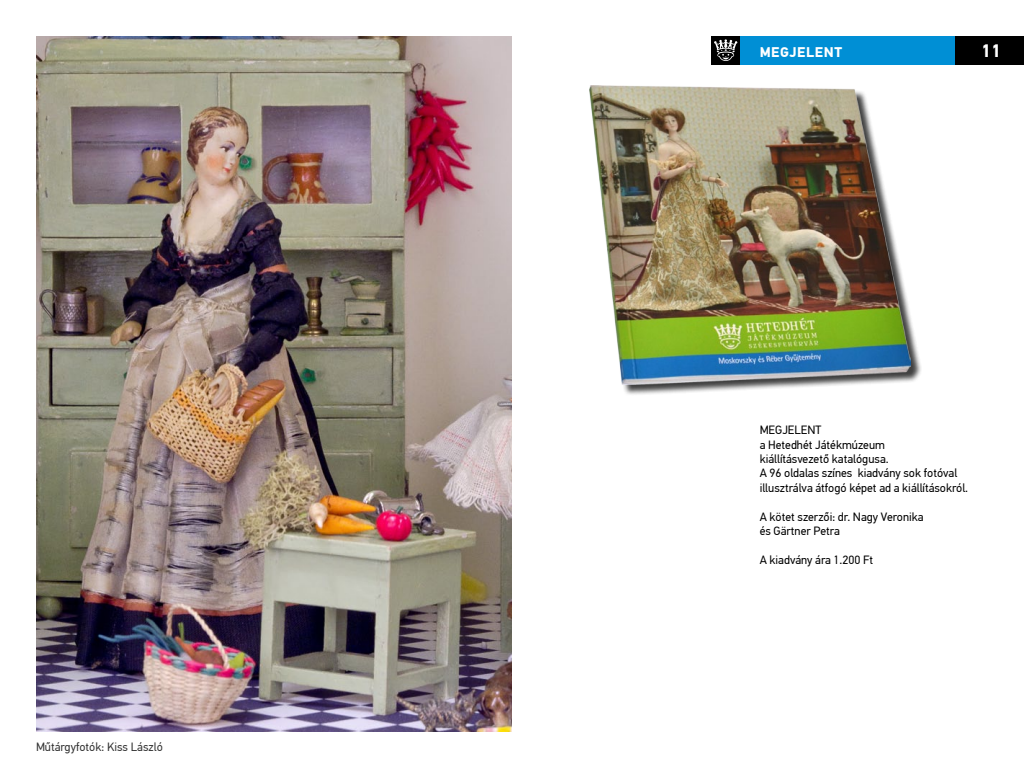
<style>
.page{position:relative;width:1024px;height:768px;background:#fff}
.page>*{position:absolute;margin:0;border:0;box-sizing:border-box;transform-origin:0 0}
.t1{font:700 18px "PF Din Text Pro";color:#fff}
.t2{font:700 14px "PF Din Text Pro";letter-spacing:.045em;color:#fff}
.t3{font:12px/14.4px "PF Din Text Pro";color:#000}
</style>
<div class="page">
<div style="left:955px;top:36px;width:69px;height:28px;background:#000"></div>
<div style="left:591px;top:87px;width:331px;height:309px;background:#000;opacity:.75"></div>
<img style="left:589px;top:85px;width:322px;height:299px">
<div style="left:712px;top:36px;width:28px;height:28px;background:#000"></div>
<svg style="left:714px;top:39px;width:24px;height:22px"></svg>
<div style="left:740px;top:36px;width:215px;height:28px;background:#008fd5"></div>
<img style="left:36px;top:36px;width:476px;height:696px">
<p class="t3" style="left:36px;top:740px;width:128px">Műtárgyfotók: Kiss László</p>
<p class="t2" style="left:760px;top:44px;width:84px">MEGJELENT</p>
<h1 class="t1" style="left:981px;top:40px;width:21px">11</h1>
<p class="t3" style="left:760px;top:423px;width:210px">MEGJELENT<br>a Hetedhét Játékmúzeum<br>kiállításvezető katalógusa.<br>A 96 oldalas színes kiadvány sok fotóval illusztrálva átfogó képet ad a kiállításokról.</p>
<p class="t3" style="left:760px;top:509px;width:166px">A kötet szerzői: dr. Nagy Veronika és Gärtner Petra</p>
<p class="t3" style="left:760px;top:553px;width:115px">A kiadvány ára 1.200 Ft</p>
</div>
